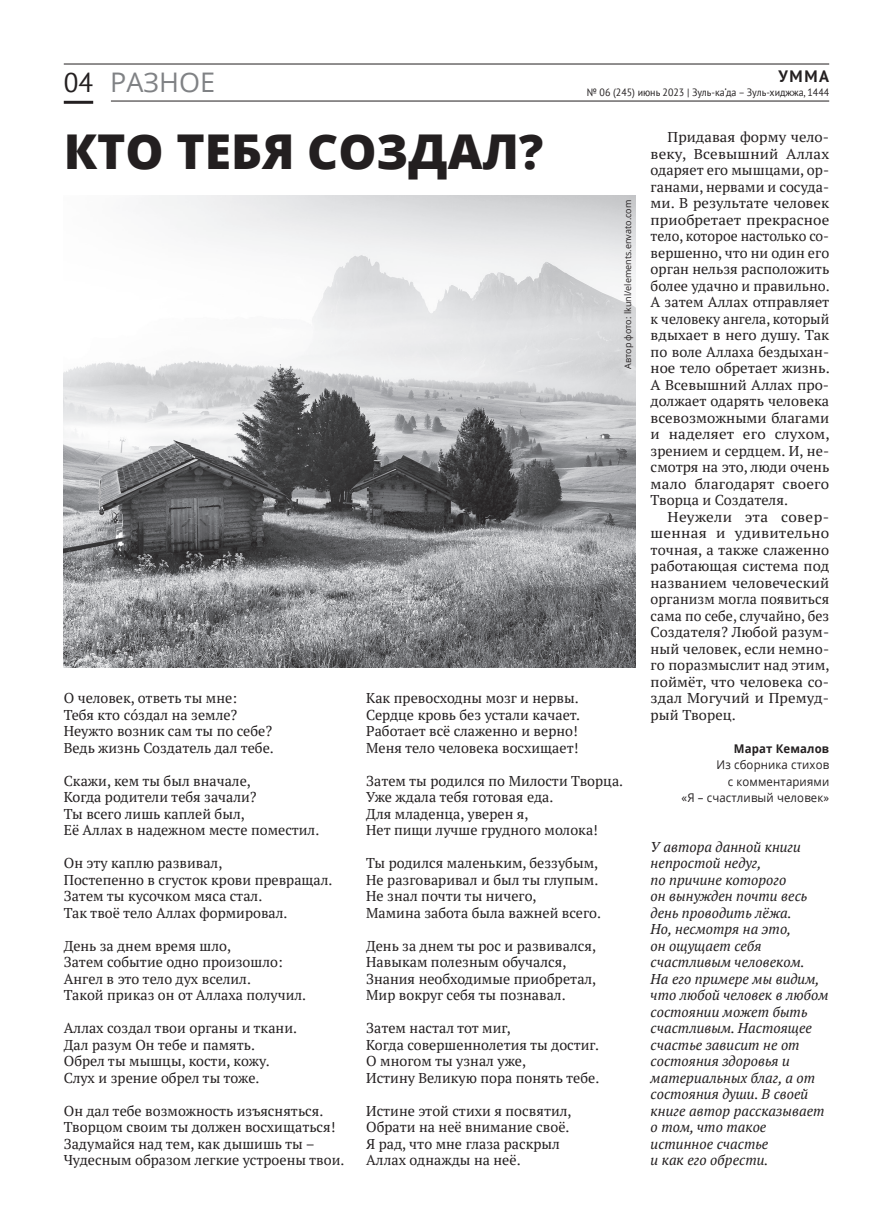
<style>
.page{position:relative;width:893px;height:1229px;background:#fff}
.page>*{position:absolute;margin:0;border:0;box-sizing:border-box;transform-origin:0 0}
.t1{font:800 48px "Open Sans";color:#231f20}
.t2{font:27px "Open Sans";color:#808285}
.t3{font:700 16.5px "PT Sans";color:#231f20}
.t4{font:14.25px/16.5px "PT Serif";color:#231f20}
.t5{font:14.25px/16.5px "PT Serif";color:#231f20;text-align:justify;scale:1.04 1}
.t6{font:italic 14.25px/16.5px "PT Serif";color:#231f20}
.t7{font:14.25px/16.5px "PT Serif";color:#231f20;scale:1.07 1}
.t8{font:12px/16.5px "Open Sans";letter-spacing:.015em;color:#231f20;text-align:right;scale:.95 1}
.t9{font:700 12px "Open Sans";letter-spacing:.015em;color:#231f20;scale:.95 1}
.t10{font:10.5px "PT Sans";color:#231f20;scale:.95 1}
.t11{font:9px "Open Sans";letter-spacing:.005em;color:#231f20}
.s1{font-family:"PT Sans";color:#231f20}
</style>
<div class="page">
<hr style="left:64px;top:64px;width:765px;height:1px;background:#231f20">
<hr style="left:111px;top:101px;width:718px;height:1px;background:#231f20">
<hr style="left:64px;top:101px;width:29px;height:3px;background:#231f20">
<img style="left:64px;top:196px;width:571px;height:472px">
<h2 class="t2" style="left:64px;top:64px;width:153px"><span class="s1">04</span> РАЗНОЕ</h2>
<p class="t3" style="left:778px;top:65px;width:52px">УММА</p>
<p class="t10" style="left:587px;top:85px;width:257px">№ 06 (245) июнь 2023 | Зуль-ка‘да – Зуль-хиджжа, 1444</p>
<h1 class="t1" style="left:64px;top:115px;width:481px">КТО ТЕБЯ СОЗДАЛ?</h1>
<p class="t11" style="left:622px;top:369px;width:171px;rotate:-90deg">Автор фото: lkunl/elements.envato.com</p>
<p class="t4" style="left:64px;top:690px;width:212px">О человек, ответь ты мне:<br>Тебя кто сóздал на земле?<br>Неужто возник сам ты по себе?<br>Ведь жизнь Создатель дал тебе.</p>
<p class="t4" style="left:64px;top:772px;width:257px">Скажи, кем ты был вначале,<br>Когда родители тебя зачали?<br>Ты всего лишь каплей был,<br>Её Аллах в надежном месте поместил.</p>
<p class="t4" style="left:64px;top:855px;width:270px">Он эту каплю развивал,<br>Постепенно в сгусток крови превращал.<br>Затем ты кусочком мяса стал.<br>Так твоё тело Аллах формировал.</p>
<p class="t4" style="left:64px;top:937px;width:244px">День за днем время шло,<br>Затем событие одно произошло:<br>Ангел в это тело дух вселил.<br>Такой приказ он от Аллаха получил.</p>
<p class="t4" style="left:64px;top:1020px;width:235px">Аллах создал твои органы и ткани.<br>Дал разум Он тебе и память.<br>Обрел ты мышцы, кости, кожу.<br>Слух и зрение обрел ты тоже.</p>
<p class="t4" style="left:64px;top:1102px;width:282px">Он дал тебе возможность изъясняться.<br>Творцом своим ты должен восхищаться!<br>Задумайся над тем, как дышишь ты – Чудесным образом легкие устроены твои.</p>
<p class="t4" style="left:366px;top:690px;width:216px">Как превосходны мозг и нервы.<br>Сердце кровь без устали качает.<br>Работает всё слаженно и верно!<br>Меня тело человека восхищает!</p>
<p class="t4" style="left:366px;top:772px;width:259px">Затем ты родился по Милости Творца.<br>Уже ждала тебя готовая еда.<br>Для младенца, уверен я,<br>Нет пищи лучше грудного молока!</p>
<p class="t4" style="left:366px;top:855px;width:236px">Ты родился маленьким, беззубым,<br>Не разговаривал и был ты глупым.<br>Не знал почти ты ничего,<br>Мамина забота была важней всего.</p>
<p class="t4" style="left:366px;top:937px;width:232px">День за днем ты рос и развивался,<br>Навыкам полезным обучался,<br>Знания необходимые приобретал,<br>Мир вокруг себя ты познавал.</p>
<p class="t4" style="left:366px;top:1020px;width:235px">Затем настал тот миг,<br>Когда совершеннолетия ты достиг.<br>О многом ты узнал уже,<br>Истину Великую пора понять тебе.</p>
<p class="t4" style="left:366px;top:1102px;width:207px">Истине этой стихи я посвятил,<br>Обрати на неё внимание своё.<br>Я рад, что мне глаза раскрыл<br>Аллах однажды на неё.</p>
<p class="t5" style="left:651px;top:129px;width:174px;text-indent:17px">Придавая форму чело&shy;веку, Всевышний Аллах одаряет его мышцами, ор&shy;ганами, нервами и сосуда&shy;ми. В результате человек приобретает прекрасное тело, которое настолько со&shy;вершенно, что ни один его орган нельзя расположить более удачно и правильно.<br>А затем Аллах отправляет к человеку ангела, который вдыхает в него душу. Так по воле Аллаха бездыхан&shy;ное тело обретает жизнь.<br>А Всевышний Аллах про&shy;должает одарять человека всевозможными благами и наделяет его слухом, зрением и сердцем. И, не&shy;смотря на это, люди очень мало благодарят своего Творца и Создателя.</p>
<p class="t7" style="left:651px;top:508px;width:169px;text-indent:17px">Неужели эта совер&shy;шенная и удивительно точная, а также слаженно работающая система под названием человеческий организм могла появиться сама по себе, случайно, без<br>Создателя? Любой разум&shy;ный человек, если немно&shy;го поразмыслит над этим, поймёт, что человека со&shy;здал Могучий и Премуд&shy;рый Творец.</p>
<p class="t9" style="left:734px;top:740px;width:102px">Марат Кемалов</p>
<p class="t8" style="left:681px;top:756px;width:157px">Из сборника стихов<br>с комментариями<br>«Я – счастливый человек»</p>
<p class="t6" style="left:651px;top:838px;width:179px">У автора данной книги непростой недуг,<br>по причине которого<br>он вынужден почти весь день проводить лёжа.<br>Но, несмотря на это,<br>он ощущает себя счастливым человеком.<br>На его примере мы видим, что любой человек в любом состоянии может быть счастливым. Настоящее счастье зависит не от состояния здоровья и материальных благ, а от состояния души. В своей книге автор рассказывает о том, что такое истинное счастье<br>и как его обрести.</p>
</div>
